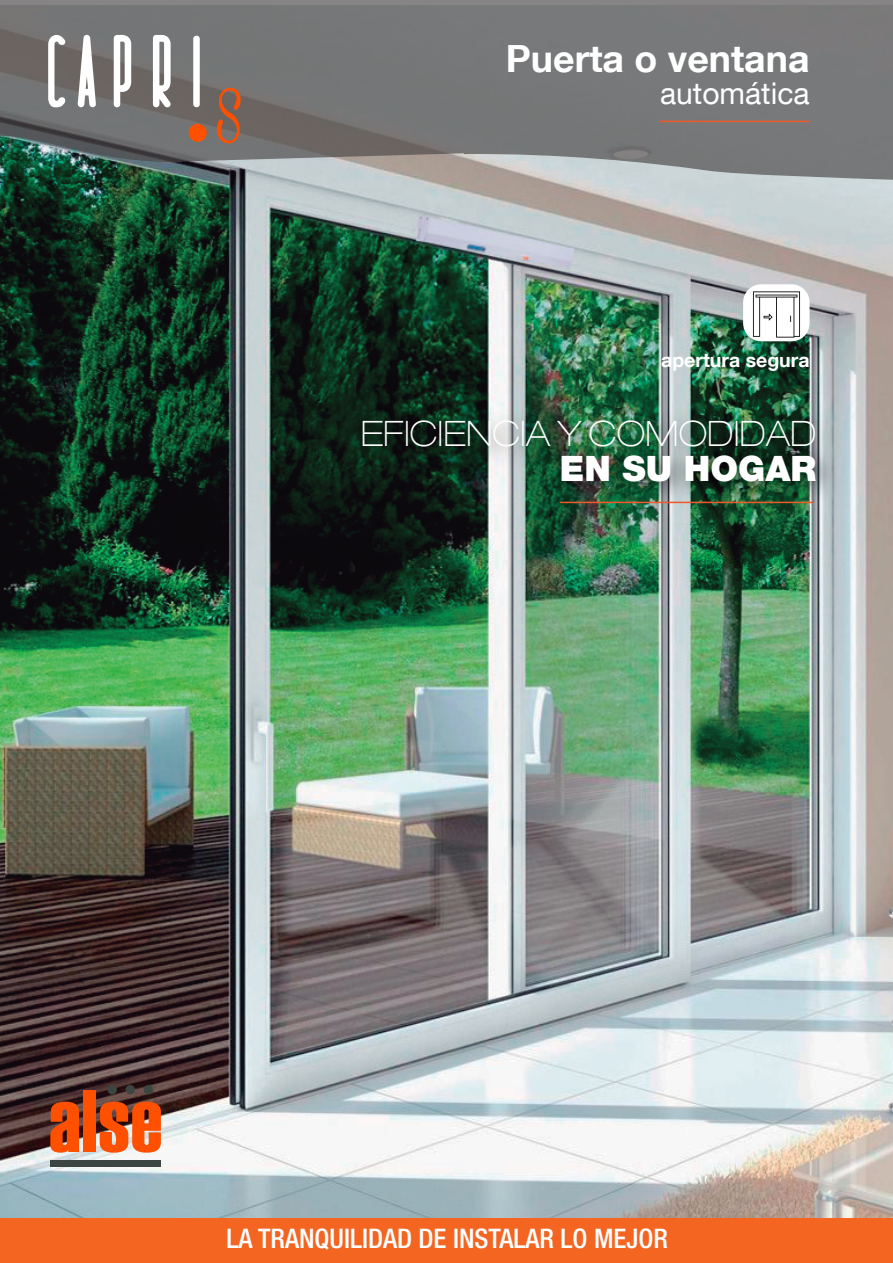
<style>
.page{position:relative;width:893px;height:1263px;background:#fff}
.page>*{position:absolute;margin:0;border:0;box-sizing:border-box;transform-origin:0 0}
.t1{font:700 37.5px "Helvetica Neue LT Com";color:#fff}
.t2{font:100 expanded 34.95px "Helvetica Neue LT Com";color:#fff}
.t3{font:900 34.95px "Helvetica Neue LT Com";color:#fff}
.t4{font:30px "Helvetica Neue LT Com";color:#fff}
.t5{font:500 condensed 27px "Helvetica Neue LT Com";color:#fff}
.t6{font:700 19.5px "Helvetica Neue LT Com";color:#fff}
</style>
<div class="page">
<img style="left:0;top:180px;width:893px;height:1039px">
<svg style="left:0;top:0;width:893px;height:180px;background:#777979"></svg>
<hr style="left:659px;top:121px;width:151px;height:1px;background:#f15929">
<div style="left:0;top:1219px;width:893px;height:44px;background:#f36521"></div>
<div style="left:743px;top:284px;width:67px;height:57px;background:#fff;border-radius:18px"></div>
<img style="left:751px;top:291px;width:51px;height:49px">
<div style="left:50px;top:1160px;width:111px;height:7px;background:#3d4543"></div>
<div style="left:108px;top:1085px;width:9px;height:9px;background:#3d4543;border-radius:50%"></div>
<div style="left:125px;top:1085px;width:10px;height:9px;background:#3d4543;border-radius:50%"></div>
<div style="left:144px;top:1085px;width:9px;height:9px;background:#3d4543;border-radius:50%"></div>
<svg style="left:50px;top:1102px;width:29px;height:51px"></svg>
<div style="left:83px;top:1090px;width:13px;height:62px;background:#ff5000"></div>
<svg style="left:100px;top:1102px;width:61px;height:51px;background:#e65e22"></svg>
<img style="left:339px;top:395px;width:507px;height:124px">
<svg style="left:48px;top:35px;width:17px;height:72px"></svg>
<svg style="left:78px;top:35px;width:18px;height:72px"></svg>
<svg style="left:114px;top:35px;width:17px;height:72px"></svg>
<svg style="left:153px;top:35px;width:18px;height:72px"></svg>
<svg style="left:193px;top:36px;width:7px;height:71px"></svg>
<div style="left:189px;top:124px;width:18px;height:18px;background:#ff5000;border-radius:50%"></div>
<svg style="left:217px;top:85px;width:24px;height:60px"></svg>
<hr style="left:560px;top:502px;width:253px;height:1px;background:#f15929">
<h1 class="t1" style="left:506px;top:35px;width:305px">Puerta o ventana</h1>
<p class="t4" style="left:660px;top:75px;width:151px">automática</p>
<p class="t6" style="left:661px;top:348px;width:150px">apertura segura</p>
<p class="t2" style="left:361px;top:412px;width:457px">EFICIENCIA Y COMODIDAD</p>
<p class="t3" style="left:560px;top:447px;width:258px">EN SU HOGAR</p>
<p class="t5" style="left:227px;top:1222px;width:443px">LA TRANQUILIDAD DE INSTALAR LO MEJOR</p>
</div>
